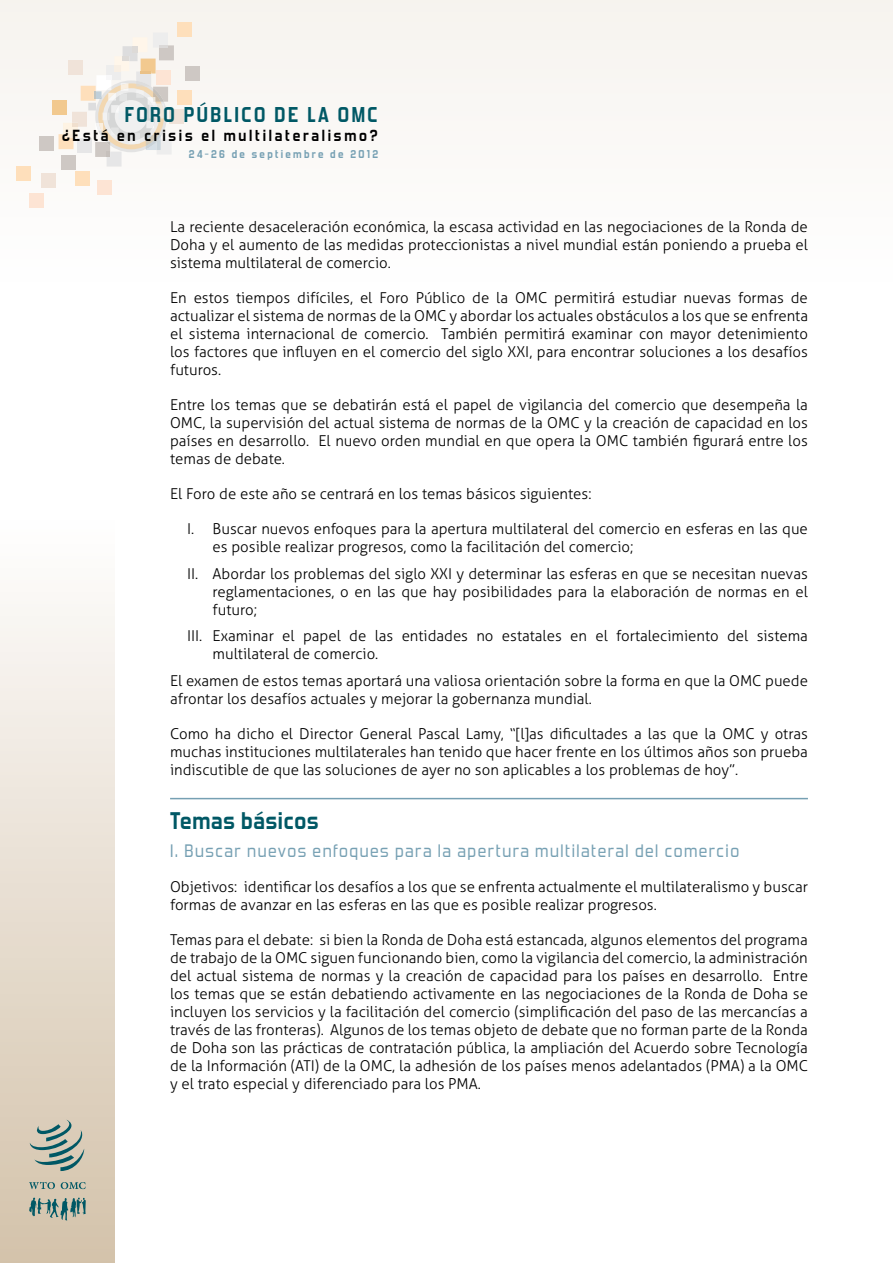
<style>
.page{position:relative;width:893px;height:1263px;background:#fff}
.page>*{position:absolute;margin:0;border:0;box-sizing:border-box;transform-origin:0 0}
.t1{font:700 24px "Forgotten Futurist Rg";letter-spacing:.03em;color:#005865}
.t2{font:700 21.45px "Forgotten Futurist Rg";letter-spacing:.115em;color:#005865}
.t3{font:18px "Forgotten Futurist Rg";letter-spacing:.08em;color:#76a0b3}
.t4{font:700 16.05px "Forgotten Futurist Rg";letter-spacing:.17em;color:#000}
.t5{font:300 15px/18px "Aller";color:#000;text-align:justify}
.t6{font:700 11.4px "Forgotten Futurist Rg";letter-spacing:.2em;color:#76a0b3}
</style>
<div class="page">
<div style="left:0;top:0;width:893px;height:285px;background:#faf9f6"></div>
<div style="left:0;top:510px;width:115px;height:753px;background:linear-gradient(to bottom,#fffefe,#d3c2aa)"></div>
<div style="left:177px;top:90px;width:15px;height:15px;background:#fedfbb"></div>
<div style="left:185px;top:66px;width:15px;height:15px;background:#cec8c4"></div>
<div style="left:177px;top:22px;width:15px;height:15px;background:#fedfbb"></div>
<div style="left:169px;top:109px;width:15px;height:15px;background:#f0e3d9"></div>
<div style="left:39px;top:136px;width:15px;height:15px;background:#cec8c4"></div>
<div style="left:75px;top:171px;width:15px;height:15px;background:#fedfbb"></div>
<div style="left:61px;top:155px;width:15px;height:15px;background:#cec8c4"></div>
<div style="left:16px;top:166px;width:15px;height:15px;background:#fedfbb"></div>
<div style="left:41px;top:173px;width:15px;height:15px;background:#f0e3d9"></div>
<div style="left:29px;top:193px;width:15px;height:15px;background:#fde4d4"></div>
<div style="left:97px;top:180px;width:15px;height:15px;background:#fde4d4"></div>
<div style="left:52px;top:100px;width:15px;height:15px;background:#f2c98f"></div>
<svg style="left:59px;top:33px;width:115px;height:134px"></svg>
<svg style="left:30px;top:1119px;width:54px;height:52px;background:#a7b0a4"></svg>
<svg style="left:29px;top:1182px;width:26px;height:7px"></svg>
<svg style="left:61px;top:1182px;width:25px;height:7px"></svg>
<svg style="left:29px;top:1196px;width:57px;height:24px"></svg>
<hr style="left:170px;top:798px;width:638px;height:1px;background:#76a0b3">
<h2 class="t2" style="left:125px;top:102px;width:254px">FORO PÚBLICO DE LA OMC</h2>
<p class="t6" style="left:189px;top:147px;width:191px">24-26 de septiembre de 2012</p>
<p class="t4" style="left:62px;top:126px;width:317px">¿Está en crisis el multilateralismo?</p>
<p class="t5" style="left:170px;top:218px;width:639px">La reciente desaceleración económica, la escasa actividad en las negociaciones de la Ronda de Doha y el aumento de las medidas proteccionistas a nivel mundial están poniendo a prueba el sistema multilateral de comercio.</p>
<p class="t5" style="left:170px;top:289px;width:639px">En estos tiempos difíciles, el Foro Público de la OMC permitirá estudiar nuevas formas de actualizar el sistema de normas de la OMC y abordar los actuales obstáculos a los que se enfrenta el sistema internacional de comercio. También permitirá examinar con mayor detenimiento los factores que influyen en el comercio del siglo XXI, para encontrar soluciones a los desafíos futuros.</p>
<p class="t5" style="left:170px;top:396px;width:639px">Entre los temas que se debatirán está el papel de vigilancia del comercio que desempeña la OMC, la supervisión del actual sistema de normas de la OMC y la creación de capacidad en los países en desarrollo. El nuevo orden mundial en que opera la OMC también figurará entre los temas de debate.</p>
<p class="t5" style="left:170px;top:485px;width:423px">El Foro de este año se centrará en los temas básicos siguientes:</p>
<p class="t5" style="left:213px;top:520px;width:597px;text-indent:-26px">I. Buscar nuevos enfoques para la apertura multilateral del comercio en esferas en las que es posible realizar progresos, como la facilitación del comercio;</p>
<p class="t5" style="left:213px;top:564px;width:597px;text-indent:-26px">II. Abordar los problemas del siglo XXI y determinar las esferas en que se necesitan nuevas reglamentaciones, o en las que hay posibilidades para la elaboración de normas en el futuro;</p>
<p class="t5" style="left:213px;top:627px;width:597px;text-indent:-26px">III. Examinar el papel de las entidades no estatales en el fortalecimiento del sistema multilateral de comercio.</p>
<p class="t5" style="left:170px;top:671px;width:639px">El examen de estos temas aportará una valiosa orientación sobre la forma en que la OMC puede afrontar los desafíos actuales y mejorar la gobernanza mundial.</p>
<p class="t5" style="left:170px;top:724px;width:639px">Como ha dicho el Director General Pascal Lamy, “[l]as dificultades a las que la OMC y otras muchas instituciones multilaterales han tenido que hacer frente en los últimos años son prueba indiscutible de que las soluciones de ayer no son aplicables a los problemas de hoy”.</p>
<h1 class="t1" style="left:170px;top:806px;width:150px">Temas básicos</h1>
<p class="t3" style="left:170px;top:840px;width:571px">I. Buscar nuevos enfoques para la apertura multilateral del comercio</p>
<p class="t5" style="left:170px;top:878px;width:639px">Objetivos: identificar los desafíos a los que se enfrenta actualmente el multilateralismo y buscar formas de avanzar en las esferas en las que es posible realizar progresos.</p>
<p class="t5" style="left:170px;top:931px;width:639px">Temas para el debate: si bien la Ronda de Doha está estancada, algunos elementos del programa de trabajo de la OMC siguen funcionando bien, como la vigilancia del comercio, la administración del actual sistema de normas y la creación de capacidad para los países en desarrollo. Entre los temas que se están debatiendo activamente en las negociaciones de la Ronda de Doha se incluyen los servicios y la facilitación del comercio (simplificación del paso de las mercancías a través de las fronteras). Algunos de los temas objeto de debate que no forman parte de la Ronda de Doha son las prácticas de contratación pública, la ampliación del Acuerdo sobre Tecnología de la Información (ATI) de la OMC, la adhesión de los países menos adelantados (PMA) a la OMC y el trato especial y diferenciado para los PMA.</p>
</div>
